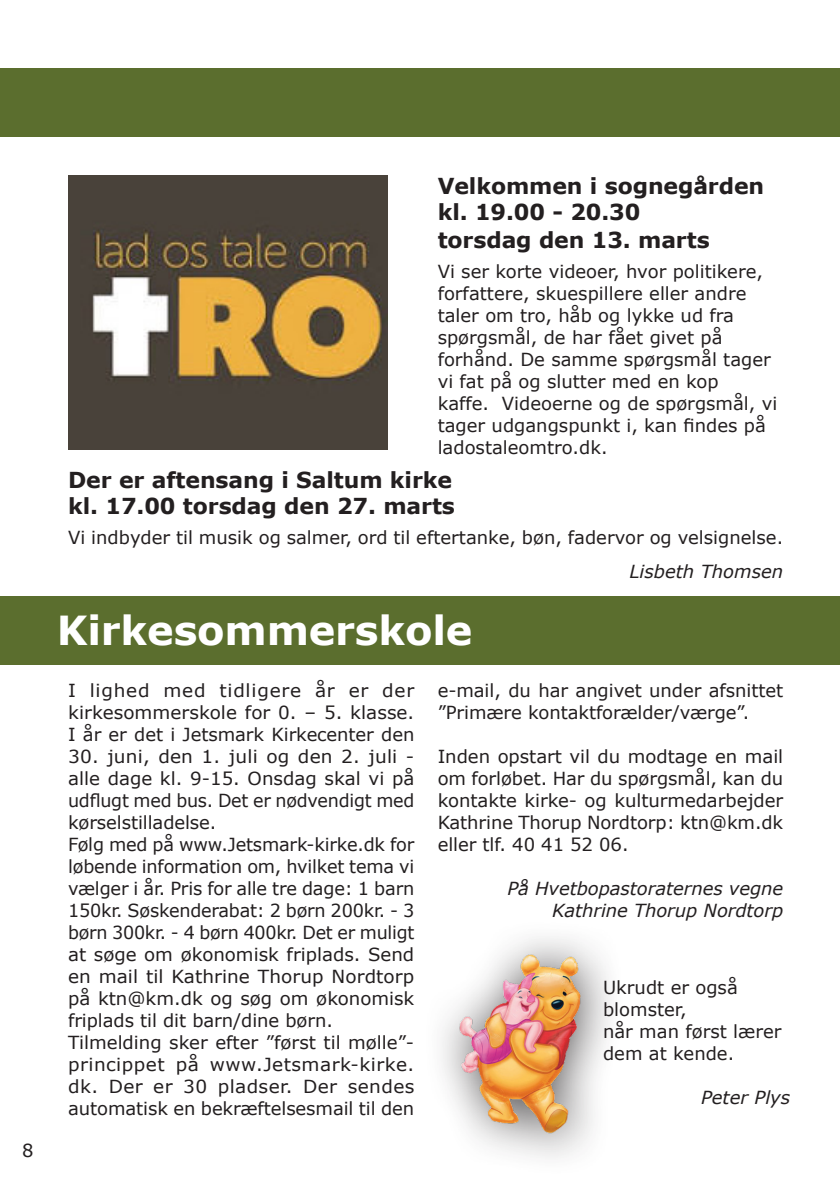
<style>
.page{position:relative;width:840px;height:1191px;background:#fff}
.page>*{position:absolute;margin:0;border:0;box-sizing:border-box;transform-origin:0 0}
.Brødtekst{font:700 40px "Verdana";letter-spacing:-.005em;color:#fff}
.Brødtekst-2{font:700 22px/26px "Verdana";letter-spacing:-.005em;color:#231f20}
.Brødtekst-3{font:18px/22px "Verdana";color:#231f20;text-align:justify}
.Brødtekst-4{font:italic 18px "Verdana";letter-spacing:-.005em;color:#231f20}
</style>
<div class="page">
<img style="left:68px;top:176px;width:319px;height:273px">
<img style="left:442px;top:946px;width:168px;height:210px">
<div style="left:0;top:597px;width:839px;height:68px;background:#5b6e2e"></div>
<div style="left:0;top:68px;width:839px;height:68px;background:#5b6e2e"></div>
<p class="Brødtekst-3" style="left:22px;top:1139px;width:13px">8</p>
<p class="Brødtekst-2" style="left:437px;top:173px;width:328px">Velkommen i sognegården kl. 19.00 - 20.30</p>
<p class="Brødtekst-2" style="left:437px;top:227px;width:273px">torsdag den 13. marts</p>
<p class="Brødtekst-3" style="left:437px;top:261px;width:341px;text-align:left">Vi ser korte videoer, hvor politikere, forfattere, skuespillere eller andre taler om tro, håb og lykke ud fra spørgsmål, de har fået givet på forhånd. De samme spørgsmål tager vi fat på og slutter med en kop<br>kaffe. Videoerne og de spørgsmål, vi tager udgangspunkt i, kan findes på ladostaleomtro.dk.</p>
<p class="Brødtekst-2" style="left:68px;top:467px;width:385px">Der er aftensang i Saltum kirke</p>
<p class="Brødtekst-2" style="left:68px;top:493px;width:388px">kl. 17.00 torsdag den 27. marts</p>
<p class="Brødtekst-3" style="left:68px;top:527px;width:716px">Vi indbyder til musik og salmer, ord til eftertanke, bøn, fadervor og velsignelse.</p>
<p class="Brødtekst-4" style="left:629px;top:560px;width:155px">Lisbeth Thomsen</p>
<p class="Brødtekst" style="left:57px;top:604px;width:417px">Kirkesommerskole</p>
<p class="Brødtekst-3" style="left:68px;top:680px;width:347px">I lighed med tidligere år er der kirkesommerskole for 0. – 5. klasse.<br>I år er det i Jetsmark Kirkecenter den</p>
<p class="Brødtekst-3" style="left:68px;top:746px;width:347px">30. juni, den 1. juli og den 2. juli - alle dage kl. 9-15. Onsdag skal vi på udflugt med bus. Det er nødvendigt med kørselstilladelse.</p>
<p class="Brødtekst-3" style="left:68px;top:834px;width:347px">Følg med på www.Jetsmark-kirke.dk for løbende information om, hvilket tema vi vælger i år. Pris for alle tre dage: 1 barn 150kr. Søskenderabat: 2 børn 200kr. - 3 børn 300kr. - 4 børn 400kr. Det er muligt at søge om økonomisk friplads. Send en mail til Kathrine Thorup Nordtorp på ktn@km.dk og søg om økonomisk friplads til dit barn/dine børn.</p>
<p class="Brødtekst-3" style="left:68px;top:1032px;width:347px">Tilmelding sker efter ”først til mølle”- princippet på www.Jetsmark-kirke. dk. Der er 30 pladser. Der sendes automatisk en bekræftelsesmail til den</p>
<p class="Brødtekst-3" style="left:437px;top:680px;width:347px">e-mail, du har angivet under afsnittet ”Primære kontaktforælder/værge”.</p>
<p class="Brødtekst-3" style="left:437px;top:746px;width:347px">Inden opstart vil du modtage en mail om forløbet. Har du spørgsmål, kan du kontakte kirke- og kulturmedarbejder Kathrine Thorup Nordtorp: ktn@km.dk eller tlf. 40 41 52 06.</p>
<p class="Brødtekst-4" style="left:507px;top:877px;width:277px">På Hvetbopastoraternes vegne</p>
<p class="Brødtekst-4" style="left:551px;top:899px;width:233px">Kathrine Thorup Nordtorp</p>
<p class="Brødtekst-3" style="left:602px;top:976px;width:136px">Ukrudt er også blomster,</p>
<p class="Brødtekst-3" style="left:602px;top:1020px;width:180px">når man først lærer dem at kende.</p>
<p class="Brødtekst-4" style="left:700px;top:1086px;width:91px">Peter Plys</p>
</div>
